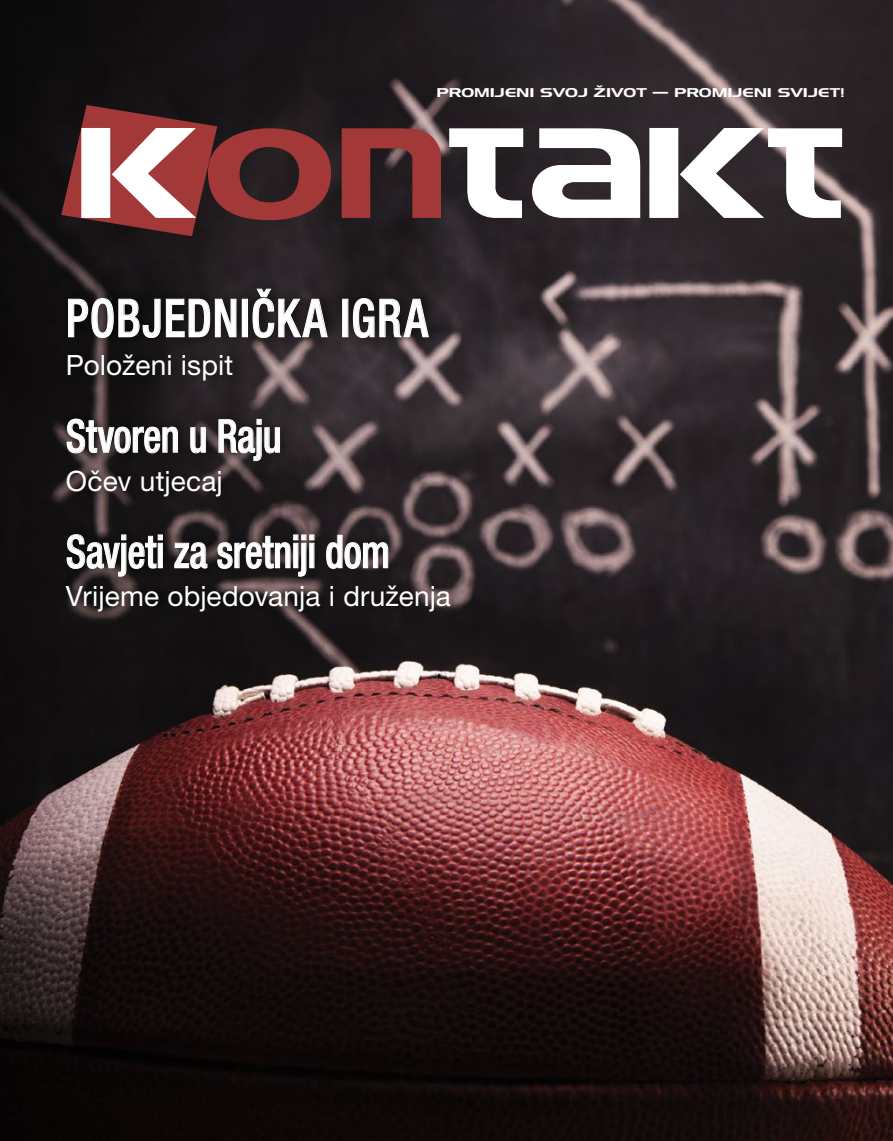
<style>
.page{position:relative;width:893px;height:1141px;background:#fff}
.page>*{position:absolute;margin:0;border:0;box-sizing:border-box;transform-origin:0 0}
.t1{font:500 condensed 52.5px "Helvetica Neue LT Pro";letter-spacing:.03em;color:#fff;scale:.86 1}
.t2{font:500 condensed 45.5px "Helvetica Neue LT Pro";letter-spacing:-.005em;color:#fff;scale:.85 1}
.t3{font:28px "Helvetica Neue LT Pro";letter-spacing:.005em;color:#fff}
.t4{font:12.6px "Denmark";letter-spacing:.025em;color:#fff;scale:1.22 1}
.s1{font-family:"Arial";font-weight:700;font-size:12.25px}
</style>
<div class="page">
<img style="left:0;top:0;width:893px;height:1141px">
<svg style="left:449px;top:128px;width:393px;height:90px"></svg>
<svg style="left:61px;top:105px;width:380px;height:131px;background:#744546"></svg>
<div style="left:61px;top:278px;width:404px;height:343px;background:#000;opacity:.57"></div>
<svg style="left:68px;top:297px;width:169px;height:42px;background:#3f3c3d"></svg>
<div style="left:242px;top:299px;width:6px;height:38px;border:1px solid #fff"></div>
<svg style="left:252px;top:288px;width:76px;height:51px;background:#433e41"></svg>
<div style="left:342px;top:299px;width:6px;height:38px;border:1px solid #fff"></div>
<svg style="left:352px;top:297px;width:78px;height:42px;background:#454144"></svg>
<svg style="left:67px;top:418px;width:111px;height:37px;background:#494546"></svg>
<svg style="left:190px;top:427px;width:16px;height:26px"></svg>
<svg style="left:218px;top:419px;width:62px;height:42px;background:#544e4f"></svg>
<svg style="left:67px;top:534px;width:96px;height:43px;background:#403d3e"></svg>
<div style="left:158px;top:543px;width:5px;height:25px;border:1px solid #fff"></div>
<svg style="left:174px;top:538px;width:34px;height:31px"></svg>
<svg style="left:217px;top:534px;width:97px;height:43px;background:#4b4546"></svg>
<svg style="left:326px;top:535px;width:62px;height:34px;background:#565052"></svg>
<p class="t4" style="left:437px;top:85px;width:335px">PROMIJENI SVOJ <span class="s1">ž</span>IVOT — PROMIJENI SVIJET!</p>
<h1 class="t1" style="left:66px;top:287px;width:422px">Pobjednička igra</h1>
<p class="t3" style="left:66px;top:349px;width:169px">Položeni ispit</p>
<h2 class="t2" style="left:66px;top:409px;width:255px">Stvoren u Raju</h2>
<p class="t3" style="left:66px;top:464px;width:158px">Očev utjecaj</p>
<h2 class="t2" style="left:66px;top:524px;width:383px">Savjeti za sretniji dom</h2>
<p class="t3" style="left:66px;top:580px;width:387px">Vrijeme objedovanja i druženja</p>
</div>
